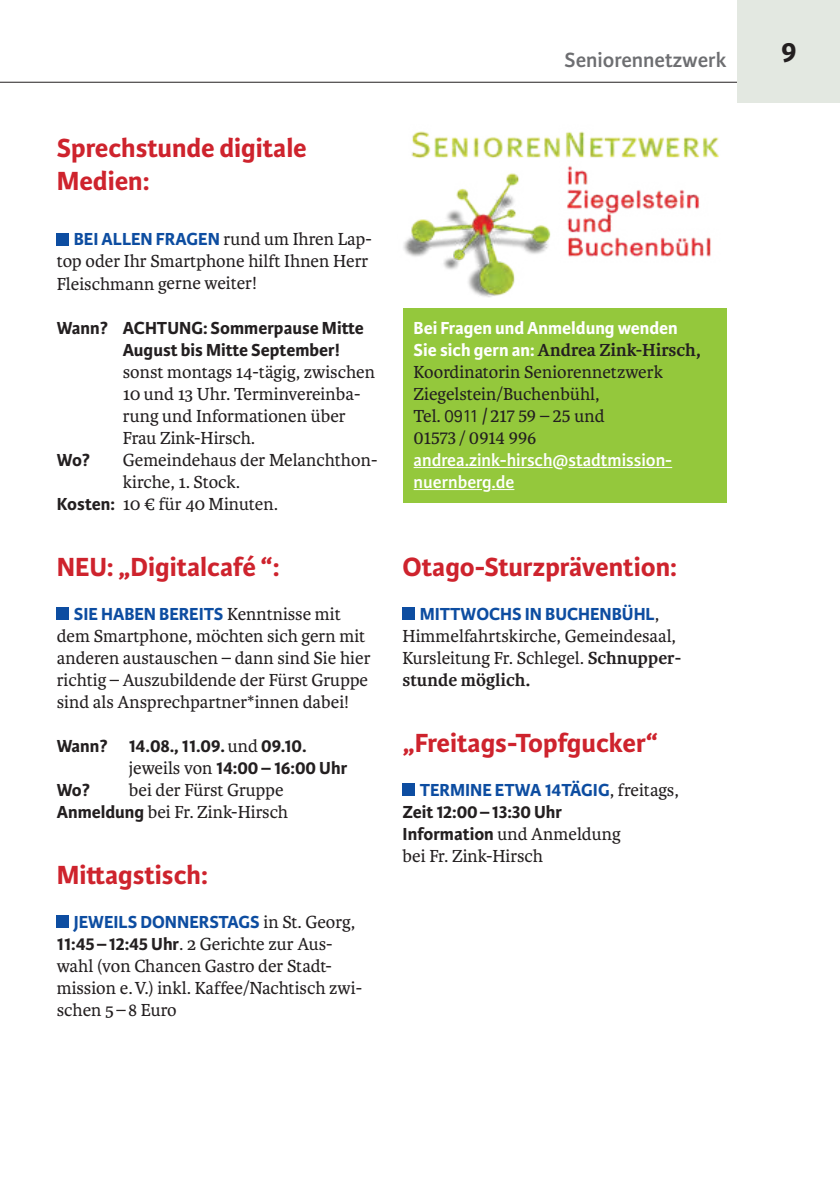
<style>
.page{position:relative;width:840px;height:1191px;background:#fff}
.page>*{position:absolute;margin:0;border:0;box-sizing:border-box;transform-origin:0 0}
.t1{font:700 30px "Karmina Sans";color:#231f20}
.t2{font:700 28px/33px "Karmina Sans";color:#ce232d}
.t3{font:600 22px "Karmina Sans";color:#6d6e71}
.t4{font:18.6px/22px "Karmina";color:#231f20}
.t5{font:700 18.6px/22px "Karmina Sans";color:#0d4da1}
.t6{font:700 18.6px/22px "Karmina Sans";color:#231f20}
.t7{font:600 18.6px/22px "Karmina Sans";color:#fff}
.t8{font:700 18.6px "Karmina Sans";color:#fff}
.s1{font-family:"Karmina Sans";font-weight:700;color:#0d4da1}
.s2{font-family:"Karmina Sans";font-weight:700}
.s3{font-family:"Karmina";font-weight:400;color:#231f20}
.s4{font-family:"Karmina";font-weight:400}
.s5{font-family:"Karmina Sans";font-weight:700;color:#fff}
.s6{font-weight:700}
.s7{font-family:"Agfa Rotis Sans Serif"}
.s8{color:#231f20}
</style>
<div class="page">
<hr style="left:0;top:82px;width:839px;height:1px;background:#231f20">
<div style="left:737px;top:0;width:102px;height:102px;background:#e3e8e1"></div>
<div style="left:57px;top:607px;width:12px;height:12px;background:#0d4da1"></div>
<div style="left:57px;top:915px;width:12px;height:12px;background:#0d4da1"></div>
<div style="left:402px;top:607px;width:13px;height:12px;background:#0d4da1"></div>
<div style="left:402px;top:783px;width:13px;height:12px;background:#0d4da1"></div>
<img style="left:403px;top:131px;width:316px;height:166px">
<div style="left:57px;top:233px;width:12px;height:12px;background:#0d4da1"></div>
<div style="left:402px;top:308px;width:324px;height:195px;background:#94c83c"></div>
<hr style="left:413px;top:467px;width:139px;height:1px;background:#fff">
<hr style="left:568px;top:467px;width:103px;height:1px;background:#fff">
<hr style="left:413px;top:489px;width:68px;height:1px;background:#fff">
<svg style="left:491px;top:489px;width:23px;height:1px"></svg>
<p class="t3" style="left:564px;top:50px;width:163px">Seniorennetzwerk</p>
<h1 class="t1" style="left:780px;top:37px;width:17px">9</h1>
<h2 class="t2" style="left:57px;top:132px;width:251px">Sprechstunde digitale<br>Medien:</h2>
<p class="t4" style="left:57px;top:229px;width:316px;text-indent:17px"><span class="s1">BEI ALLEN FRAGEN</span> rund um Ihren Lap&shy;top oder Ihr Smartphone hilft Ihnen Herr<br>Fleischmann gerne weiter!</p>
<p class="t6" style="left:123px;top:317px;width:242px;text-indent:-66px">Wann? ACHTUNG: Sommerpause Mitte<br>August bis Mitte September!</p>
<p class="t4" style="left:123px;top:361px;width:253px">sonst montags 14-tägig, zwischen<br>10 und 13 Uhr. Terminvereinba&shy;rung und Informationen über<br>Frau Zink-Hirsch.</p>
<p class="t6" style="left:57px;top:449px;width:35px">Wo?</p>
<p class="t4" style="left:123px;top:449px;width:256px">Gemeindehaus der Melanchthon-</p>
<p class="t4" style="left:123px;top:471px;width:119px">kirche, 1. Stock.</p>
<p class="t4" style="left:57px;top:493px;width:222px"><span class="s2">Kosten:</span> 10 € für 40 Minuten.</p>
<h2 class="t2" style="left:57px;top:550px;width:224px">NEU: „Digitalcafé “:</h2>
<p class="t5" style="left:74px;top:603px;width:268px">SIE HABEN BEREITS <span class="s3">Kenntnisse mit</span></p>
<p class="t4" style="left:57px;top:625px;width:315px">dem Smartphone, möchten sich gern mit anderen austauschen – dann sind Sie hier richtig – Auszubildende der Fürst Gruppe sind als Ansprechpartner*innen dabei!</p>
<p class="t6" style="left:57px;top:735px;width:251px">Wann? 14.08., 11.09. <span class="s4">und</span> 09.10.</p>
<p class="t6" style="left:129px;top:757px;width:220px"><span class="s4">jeweils von</span> 14:00 – 16:00 Uhr</p>
<p class="t6" style="left:57px;top:779px;width:35px">Wo?</p>
<p class="t4" style="left:57px;top:779px;width:233px;text-align:right">bei der Fürst Gruppe<br><span class="s2">Anmeldung</span> bei Fr. Zink-Hirsch</p>
<h2 class="t2" style="left:57px;top:858px;width:152px">Mittagstisch:</h2>
<p class="t5" style="left:74px;top:911px;width:283px">JEWEILS DONNERSTAGS <span class="s3">in St. Georg,</span></p>
<p class="t4" style="left:57px;top:933px;width:307px"><span class="s2">11:45 – 12:45 Uhr</span>. 2 Gerichte zur Aus&shy;wahl (von Chancen Gastro der Stadt&shy;mission e. V.) inkl. Kaffee/Nachtisch zwi&shy;schen 5 – 8 Euro</p>
<p class="t8" style="left:413px;top:318px;width:265px">Bei Fragen und Anmeldung wenden</p>
<p class="t4" style="left:413px;top:339px;width:289px"><span class="s5">Sie sich gern an:</span> <span class="s6">Andrea Zink-Hirsch,<br></span>Koordinatorin Seniorennetzwerk<br>Ziegelstein/Buchenbühl,<br>Tel. <span class="s7">0911 /</span> 217 59 – 25 und<br>01573 / 0914 996</p>
<p class="t7" style="left:413px;top:449px;width:260px">andrea.zink-hirsch@stadtmission&shy;nuernberg.de</p>
<h2 class="t2" style="left:402px;top:550px;width:275px">Otago-Sturzprävention:</h2>
<p class="t5" style="left:419px;top:603px;width:241px">MITTWOCHS IN BUCHENBÜHL<span class="s3">,</span></p>
<p class="t4" style="left:402px;top:625px;width:280px">Himmel fahrtskirche, Gemeindesaal,<br>Kursleitung Fr. Schlegel. <span class="s6">Schnupper&shy;stunde möglich.</span></p>
<h2 class="t2" style="left:402px;top:726px;width:257px">„Freitags-Topfgucker“</h2>
<p class="t5" style="left:402px;top:779px;width:277px;text-indent:17px">TERMINE ETWA 14TÄGIG<span class="s3">, freitags,<br></span><span class="s8">Zeit 12:00 – 13:30 Uhr</span></p>
<p class="t4" style="left:402px;top:823px;width:219px"><span class="s2">Information</span> und Anmeldung bei Fr. Zink-Hirsch</p>
</div>
